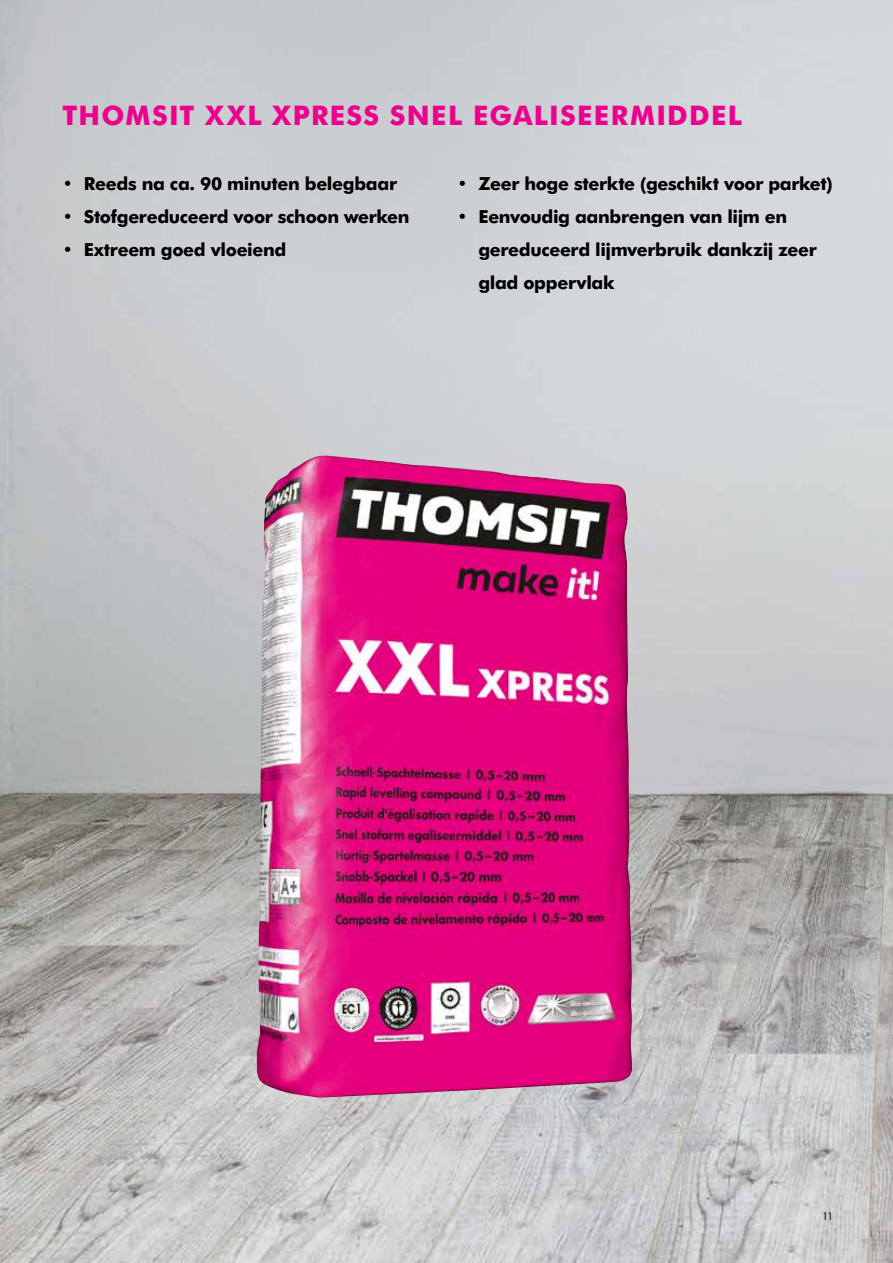
<style>
.page{position:relative;width:893px;height:1263px;background:#fff}
.page>*{position:absolute;margin:0;border:0;box-sizing:border-box;transform-origin:0 0}
.t1{font:700 27px "Futura BT";letter-spacing:.05em;color:#ec008c}
.t2{font:700 18px/33px "Futura BT";letter-spacing:-.02em;color:#000}
.t3{font:10.5px "Futura BT";color:#000}
</style>
<div class="page">
<img style="left:0;top:0;width:893px;height:1263px">
<img style="left:257px;top:455px;width:376px;height:642px">
<h1 class="t1" style="left:63px;top:99px;width:681px">THOMSIT XXL XPRESS SNEL EGALISEERMIDDEL</h1>
<p class="t2" style="left:63px;top:167px;width:336px">• Reeds na ca. 90 minuten belegbaar</p>
<p class="t2" style="left:63px;top:200px;width:348px">• Stofgereduceerd voor schoon werken</p>
<p class="t2" style="left:63px;top:233px;width:225px">• Extreem goed vloeiend</p>
<p class="t2" style="left:457px;top:167px;width:377px">• Zeer hoge sterkte (geschikt voor parket)</p>
<p class="t2" style="left:478px;top:200px;width:340px;text-indent:-21px">• Eenvoudig aanbrengen van lijm en gereduceerd lijmverbruik dankzij zeer glad oppervlak</p>
<p class="t3" style="left:822px;top:1210px;width:13px">11</p>
</div>
